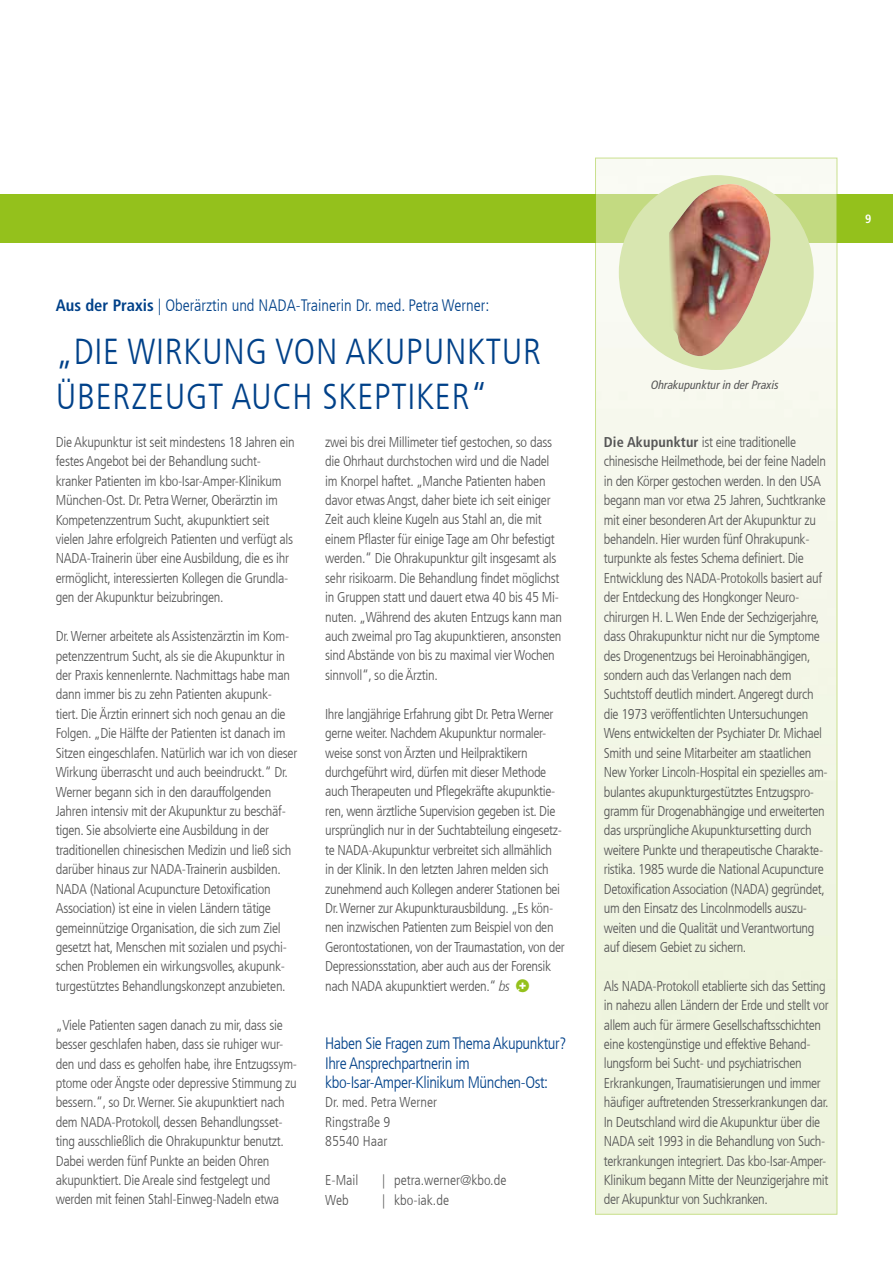
<style>
.page{position:relative;width:893px;height:1263px;background:#fff}
.page>*{position:absolute;margin:0;border:0;box-sizing:border-box;transform-origin:0 0}
.t1{font:300 condensed 36px/45px "Frutiger LT Com";letter-spacing:.02em;color:#004189}
.t2{font:300 condensed 16.5px/19.4px "Frutiger LT Com";letter-spacing:-.025em;color:#004189}
.t3{font:300 condensed 16.5px "Frutiger LT Com";color:#004189}
.t4{font:300 condensed 14.25px/19.4px "Frutiger LT Com";letter-spacing:-.025em;color:#565656}
.t5{font:300 condensed 14.25px/19.4px "Frutiger LT Com";color:#565656}
.t6{font:italic condensed 12px "Frutiger LT Com";color:#565656}
.t7{font:700 condensed 12px "Frutiger LT Com";color:#fff}
.s1{font-weight:700}
.s2{font-style:italic}
.s3{font-family:"kboplus";font-weight:400;font-stretch:normal;font-size:15.6px;color:#94c11c}
</style>
<div class="page">
<div style="left:0;top:194px;width:893px;height:49px;background:#94c11c"></div>
<img style="left:597px;top:160px;width:238px;height:1052px">
<div style="left:619px;top:175px;width:195px;height:195px;background:#d8e6b0;border-radius:50%"></div>
<img style="left:669px;top:184px;width:103px;height:172px">
<p class="t3" style="left:56px;top:296px;width:435px"><span class="s1">Aus der Praxis</span> | Oberärztin und NADA-Trainerin Dr. med. Petra Werner:</p>
<h1 class="t1" style="left:56px;top:330px;width:487px">„DIE WIRKUNG VON AKUPUNKTUR<br>ÜBERZEUGT AUCH SKEPTIKER“</h1>
<p class="t4" style="left:56px;top:432px;width:240px">Die Akupunktur ist seit mindestens 18 Jahren ein festes Angebot bei der Behandlung sucht&shy;kranker Patienten im kbo-Isar-Amper-Klinikum München-Ost. Dr. Petra Werner, Oberärztin im Kompetenzzentrum Sucht, akupunktiert seit vielen Jahre erfolgreich Patienten und verfügt als NADA-Trainerin über eine Ausbildung, die es ihr ermöglicht, interessierten Kollegen die Grundla&shy;gen der Akupunktur beizubringen.</p>
<p class="t4" style="left:56px;top:627px;width:243px">Dr. Werner arbeitete als Assistenzärztin im Kom&shy;petenzzentrum Sucht, als sie die Akupunktur in der Praxis kennenlernte. Nachmittags habe man dann immer bis zu zehn Patienten akupunk&shy;tiert. Die Ärztin erinnert sich noch genau an die Folgen. „Die Hälfte der Patienten ist danach im Sitzen eingeschlafen. Natürlich war ich von dieser Wirkung überrascht und auch beeindruckt.“ Dr.<br>Werner begann sich in den darauffolgenden Jahren intensiv mit der Akupunktur zu beschäf&shy;tigen. Sie absolvierte eine Ausbildung in der traditionellen chinesischen Medizin und ließ sich darüber hinaus zur NADA-Trainerin ausbilden.<br>NADA (National Acupuncture Detoxification Association) ist eine in vielen Ländern tätige gemeinnützige Organisation, die sich zum Ziel gesetzt hat, Menschen mit sozialen und psychi&shy;schen Problemen ein wirkungsvolles, akupunk&shy;turgestütztes Behandlungskonzept anzubieten.</p>
<p class="t4" style="left:56px;top:1015px;width:243px">„Viele Patienten sagen danach zu mir, dass sie besser geschlafen haben, dass sie ruhiger wur&shy;den und dass es geholfen habe, ihre Entzugssym&shy;ptome oder Ängste oder depressive Stimmung zu bessern.“, so Dr. Werner. Sie akupunktiert nach dem NADA-Protokoll, dessen Behandlungsset&shy;ting ausschließlich die Ohrakupunktur benutzt.<br>Dabei werden fünf Punkte an beiden Ohren akupunktiert. Die Areale sind festgelegt und werden mit feinen Stahl-Einweg-Nadeln etwa</p>
<p class="t4" style="left:325px;top:432px;width:238px">zwei bis drei Millimeter tief gestochen, so dass die Ohrhaut durchstochen wird und die Nadel im Knorpel haftet. „Manche Patienten haben davor etwas Angst, daher biete ich seit einiger Zeit auch kleine Kugeln aus Stahl an, die mit einem Pflaster für einige Tage am Ohr befestigt werden.“ Die Ohrakupunktur gilt insgesamt als sehr risikoarm. Die Behandlung findet möglichst in Gruppen statt und dauert etwa 40 bis 45 Mi&shy;nuten. „Während des akuten Entzugs kann man auch zweimal pro Tag akupunktieren, ansonsten sind Abstände von bis zu maximal vier Wochen sinnvoll“, so die Ärztin.</p>
<p class="t4" style="left:325px;top:704px;width:241px">Ihre langjährige Erfahrung gibt Dr. Petra Werner gerne weiter. Nachdem Akupunktur normaler&shy;weise sonst von Ärzten und Heilpraktikern durchgeführt wird, dürfen mit dieser Methode auch Therapeuten und Pflegekräfte akupunktie&shy;ren, wenn ärztliche Supervision gegeben ist. Die ursprünglich nur in der Suchtabteilung eingesetz&shy;te NADA-Akupunktur verbreitet sich allmählich in der Klinik. In den letzten Jahren melden sich zunehmend auch Kollegen anderer Stationen bei Dr. Werner zur Akupunkturausbildung. „Es kön&shy;nen inzwischen Patienten zum Beispiel von den Gerontostationen, von der Traumastation, von der Depressionsstation, aber auch aus der Forensik nach NADA akupunktiert werden.“ <span class="s2">bs</span> <span class="s3">B</span></p>
<p class="t2" style="left:325px;top:1034px;width:243px">Haben Sie Fragen zum Thema Akupunktur?<br>Ihre Ansprechpartnerin im kbo-Isar-Amper-Klinikum München-Ost:</p>
<p class="t5" style="left:325px;top:1093px;width:113px">Dr. med. Petra Werner<br>Ringstraße 9<br>85540 Haar</p>
<p class="t4" style="left:325px;top:1171px;width:35px">E-Mail</p>
<p class="t5" style="left:382px;top:1171px;width:126px">| petra.werner@kbo.de</p>
<p class="t4" style="left:325px;top:1190px;width:25px">Web</p>
<p class="t4" style="left:382px;top:1190px;width:68px">| kbo-iak.de</p>
<p class="t7" style="left:865px;top:212px;width:8px">9</p>
<p class="t6" style="left:651px;top:377px;width:129px">Ohrakupunktur in der Praxis</p>
<p class="t4" style="left:604px;top:432px;width:225px"><span class="s1">Die Akupunktur</span> ist eine traditionelle chinesische Heilmethode, bei der feine Nadeln in den Körper gestochen werden. In den USA begann man vor etwa 25 Jahren, Suchtkranke mit einer besonderen Art der Akupunktur zu behandeln. Hier wurden fünf Ohrakupunk&shy;turpunkte als festes Schema definiert. Die Entwicklung des NADA-Protokolls basiert auf der Entdeckung des Hongkonger Neuro&shy;chirurgen H. L. Wen Ende der Sechzigerjahre, dass Ohrakupunktur nicht nur die Symptome des Drogenentzugs bei Heroinabhängigen, sondern auch das Verlangen nach dem Suchtstoff deutlich mindert. Angeregt durch die 1973 veröffentlichten Untersuchungen Wens entwickelten der Psychiater Dr. Michael Smith und seine Mitarbeiter am staatlichen New Yorker Lincoln-Hospital ein spezielles am&shy;bulantes akupunkturgestütztes Entzugspro&shy;gramm für Drogenabhängige und erweiterten das ursprüngliche Akupunktursetting durch weitere Punkte und therapeutische Charakte&shy;ristika. 1985 wurde die National Acupuncture Detoxification Association (NADA) gegründet, um den Einsatz des Lincolnmodells auszu&shy;weiten und die Qualität und Verantwortung auf diesem Gebiet zu sichern.</p>
<p class="t4" style="left:604px;top:976px;width:226px">Als NADA-Protokoll etablierte sich das Setting in nahezu allen Ländern der Erde und stellt vor allem auch für ärmere Gesellschaftsschichten eine kostengünstige und effektive Behand&shy;lungsform bei Sucht- und psychiatrischen Erkrankungen, Traumatisierungen und immer häufiger auftretenden Stresserkrankungen dar.<br>In Deutschland wird die Akupunktur über die NADA seit 1993 in die Behandlung von Such&shy;terkrankungen integriert. Das kbo-Isar-Amper-Klinikum begann Mitte der Neunzigerjahre mit der Akupunktur von Suchkranken.</p>
</div>
